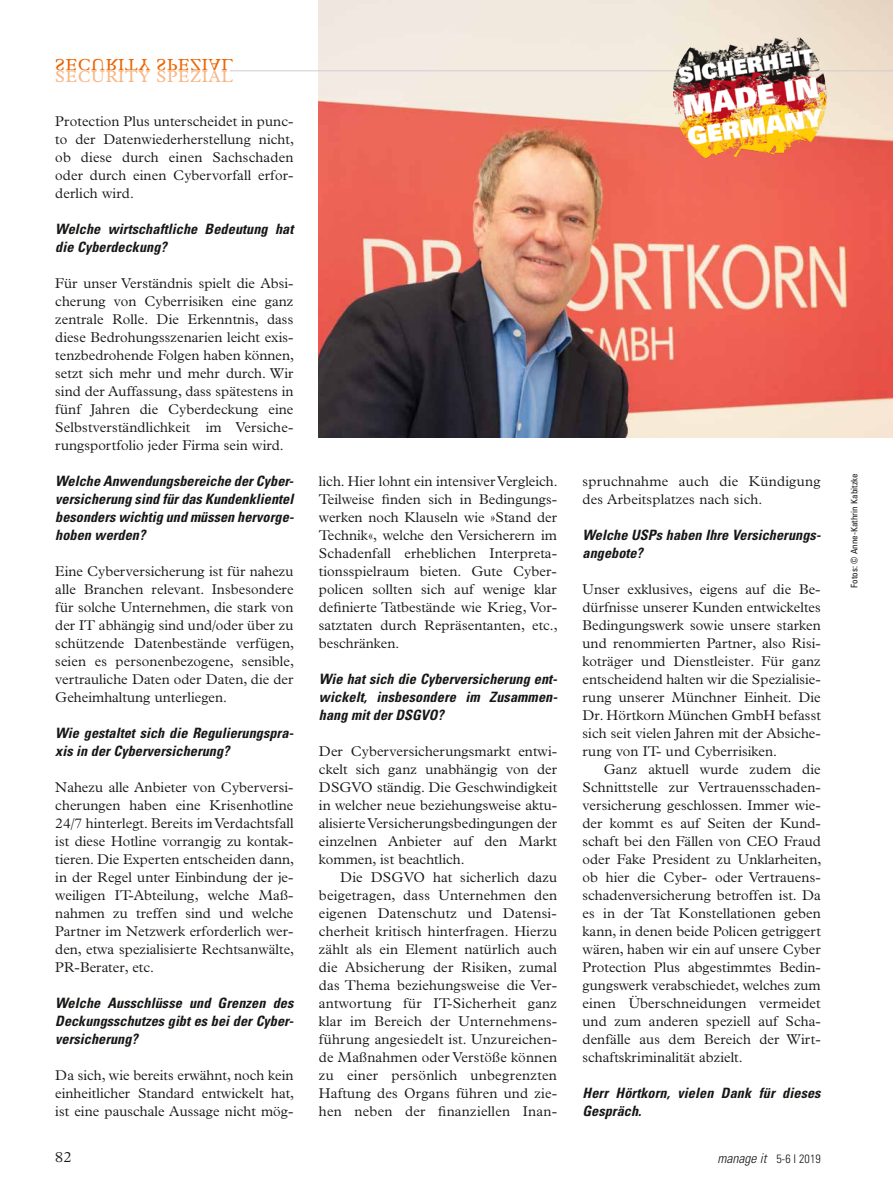
<style>
.page{position:relative;width:893px;height:1191px;background:#fff}
.page>*{position:absolute;margin:0;border:0;box-sizing:border-box;transform-origin:0 0}
.t1{font:16.5px "Plantin";letter-spacing:.045em;color:#f8b786}
.t2{font:300 15px "Plantin";color:#181716}
.t3{font:300 14.25px/18px "Plantin";letter-spacing:.005em;color:#181716;text-align:justify}
.t4{font:italic 700 condensed 14.25px/18px "Univers";color:#181716}
.t5{font:italic 300 condensed 13.5px "Univers";color:#181716}
.t6{font:condensed 9px "Univers";color:#181716}
.s1{font-style:normal;font-size:12px}
</style>
<div class="page">
<img style="left:319px;top:0;width:574px;height:438px">
<hr style="left:230px;top:70px;width:663px;height:1px;background:#d3cbd4">
<img style="left:673px;top:19px;width:153px;height:145px">
<p class="t1" style="left:55px;top:67px;width:179px">SECURITY SPEZIAL</p>
<p class="t3" style="left:55px;top:112px;width:240px">Protection Plus unterscheidet in punc&shy;to der Datenwiederherstellung nicht, ob diese durch einen Sachschaden oder durch einen Cybervorfall erfor&shy;derlich wird.</p>
<p class="t4" style="left:55px;top:220px;width:240px">Welche wirtschaftliche Bedeutung hat die Cyberdeckung?</p>
<p class="t3" style="left:55px;top:274px;width:240px">Für unser Verständnis spielt die Absi&shy;cherung von Cyberrisiken eine ganz zentrale Rolle. Die Erkenntnis, dass diese Bedrohungsszenarien leicht exis&shy;tenzbedrohende Folgen haben können, setzt sich mehr und mehr durch. Wir sind der Auffassung, dass spätestens in fünf Jahren die Cyberdeckung eine Selbstverständlichkeit im Versiche&shy;rungsportfolio jeder Firma sein wird.</p>
<p class="t4" style="left:55px;top:472px;width:240px;text-align:justify">Welche Anwendungsbereiche der Cyber&shy;versicherung sind für das Kundenklientel besonders wichtig und müssen hervorge&shy;hoben werden?</p>
<p class="t3" style="left:55px;top:562px;width:240px">Eine Cyberversicherung ist für nahezu alle Branchen relevant. Insbesondere für solche Unternehmen, die stark von der IT abhängig sind und/oder über zu schützende Datenbestände verfügen, seien es personenbezogene, sensible, vertrauliche Daten oder Daten, die der Geheimhaltung unterliegen.</p>
<p class="t4" style="left:55px;top:724px;width:238px">Wie gestaltet sich die Regulierungspra&shy;xis in der Cyberversicherung?</p>
<p class="t3" style="left:55px;top:778px;width:240px">Nahezu alle Anbieter von Cyberversi&shy;cherungen haben eine Krisenhotline 24/7 hinterlegt. Bereits im Verdachtsfall ist diese Hotline vorrangig zu kontak&shy;tieren. Die Experten entscheiden dann, in der Regel unter Einbindung der je&shy;weiligen IT-Abteilung, welche Maß&shy;nahmen zu treffen sind und welche Partner im Netzwerk erforderlich wer&shy;den, etwa spezialisierte Rechtsanwälte, PR-Berater, etc.</p>
<p class="t4" style="left:55px;top:994px;width:240px;text-align:justify">Welche Ausschlüsse und Grenzen des Deckungsschutzes gibt es bei der Cyber&shy;versicherung?</p>
<p class="t3" style="left:55px;top:1066px;width:240px">Da sich, wie bereits erwähnt, noch kein einheitlicher Standard entwickelt hat, ist eine pauschale Aussage nicht mög-</p>
<p class="t3" style="left:319px;top:472px;width:240px;text-align:left">lich. Hier lohnt ein intensiver Vergleich.<br>Teilweise finden sich in Bedingungs&shy;werken noch Klauseln wie »Stand der Technik«, welche den Versicherern im Schadenfall erheblichen Interpreta&shy;tionsspielraum bieten. Gute Cyber&shy;policen sollten sich auf wenige klar definierte Tatbestände wie Krieg, Vor&shy;satztaten durch Repräsentanten, etc., beschränken.</p>
<p class="t4" style="left:319px;top:670px;width:238px;text-align:justify">Wie hat sich die Cyberversicherung ent&shy;wickelt, insbesondere im Zusammen&shy;hang mit der DSGVO?</p>
<p class="t3" style="left:319px;top:742px;width:240px">Der Cyberversicherungsmarkt entwi&shy;ckelt sich ganz unabhängig von der DSGVO ständig. Die Geschwindigkeit in welcher neue beziehungsweise aktu&shy;alisierte Versicherungsbedingungen der einzelnen Anbieter auf den Markt kommen, ist beachtlich.</p>
<p class="t3" style="left:319px;top:868px;width:240px;text-indent:21px">Die DSGVO hat sicherlich dazu beigetragen, dass Unternehmen den eigenen Datenschutz und Datensi&shy;cherheit kritisch hinterfragen. Hierzu zählt als ein Element natürlich auch die Absicherung der Risiken, zumal das Thema beziehungsweise die Ver&shy;antwortung für IT-Sicherheit ganz klar im Bereich der Unternehmens&shy;führung angesiedelt ist. Unzureichen&shy;de Maßnahmen oder Verstöße können zu einer persönlich unbegrenzten Haftung des Organs führen und zie&shy;hen neben der finanziellen Inan-</p>
<p class="t3" style="left:583px;top:472px;width:240px">spruchnahme auch die Kündigung des Arbeitsplatzes nach sich.</p>
<p class="t4" style="left:583px;top:526px;width:238px">Welche USPs haben Ihre Versicherungs&shy;angebote?</p>
<p class="t3" style="left:583px;top:580px;width:240px">Unser exklusives, eigens auf die Be&shy;dürfnisse unserer Kunden entwickeltes Bedingungswerk sowie unsere starken und renommierten Partner, also Risi&shy;koträger und Dienstleister. Für ganz entscheidend halten wir die Spezialisie&shy;rung unserer Münchner Einheit. Die Dr. Hörtkorn München GmbH befasst sich seit vielen Jahren mit der Absiche&shy;rung von IT- und Cyberrisiken.</p>
<p class="t3" style="left:583px;top:760px;width:240px;text-indent:21px">Ganz aktuell wurde zudem die Schnittstelle zur Vertrauensschaden&shy;versicherung geschlossen. Immer wie&shy;der kommt es auf Seiten der Kund&shy;schaft bei den Fällen von CEO Fraud oder Fake President zu Unklarheiten, ob hier die Cyber- oder Vertrauens&shy;schadenversicherung betroffen ist. Da es in der Tat Konstellationen geben kann, in denen beide Policen getriggert wären, haben wir ein auf unsere Cyber Protection Plus abgestimmtes Bedin&shy;gungswerk verabschiedet, welches zum einen Überschneidungen vermeidet und zum anderen speziell auf Scha&shy;denfälle aus dem Bereich der Wirt&shy;schaftskriminalität abzielt.</p>
<p class="t4" style="left:583px;top:1084px;width:240px">Herr Hörtkorn, vielen Dank für dieses<br>Gespräch.</p>
<p class="t2" style="left:55px;top:1148px;width:18px">82</p>
<p class="t5" style="left:717px;top:1149px;width:105px">manage it <span class="s1">5-6 I 2019</span></p>
<p class="t6" style="left:849px;top:587px;width:116px;rotate:-90deg">Fotos: © Anne-Kathrin Kabitzke</p>
</div>
